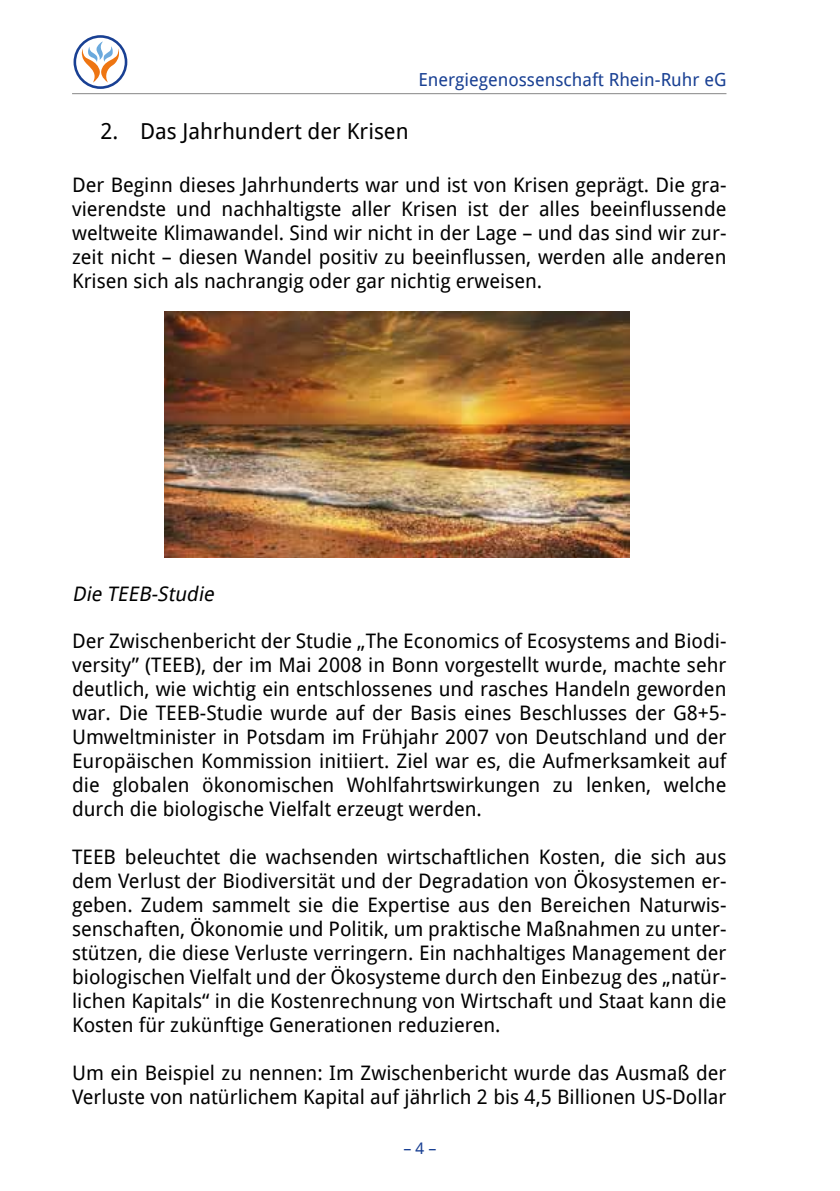
<style>
.page{position:relative;width:840px;height:1191px;background:#fff}
.page>*{position:absolute;margin:0;border:0;box-sizing:border-box;transform-origin:0 0}
.t1{font:22px "Droid Sans";color:#000}
.t2{font:20px/24px "Droid Sans";color:#000;text-align:justify}
.t3{font:italic 20px "Droid Sans";color:#000}
.t4{font:18px "Droid Sans";color:#194093}
.t5{font:16px "Droid Sans";color:#194093}
</style>
<div class="page">
<hr style="left:72px;top:93px;width:654px;height:1px;background:#878787">
<svg style="left:73px;top:35px;width:54px;height:54px"></svg>
<img style="left:164px;top:312px;width:465px;height:245px">
<p class="t4" style="left:418px;top:67px;width:309px">Energiegenossenschaft Rhein-Ruhr eG</p>
<p class="t1" style="left:100px;top:116px;width:309px">2. Das Jahrhundert der Krisen</p>
<p class="t2" style="left:72px;top:172px;width:655px">Der Beginn dieses Jahrhunderts war und ist von Krisen geprägt. Die gra&shy;vierendste und nachhaltigste aller Krisen ist der alles beeinflussende weltweite Klimawandel. Sind wir nicht in der Lage – und das sind wir zur&shy;zeit nicht – diesen Wandel positiv zu beeinflussen, werden alle anderen Krisen sich als nachrangig oder gar nichtig erweisen.</p>
<p class="t3" style="left:72px;top:580px;width:148px">Die TEEB-Studie</p>
<p class="t2" style="left:72px;top:628px;width:655px">Der Zwischenbericht der Studie „The Economics of Ecosystems and Biodi&shy;versity” (TEEB), der im Mai 2008 in Bonn vorgestellt wurde, machte sehr deutlich, wie wichtig ein entschlossenes und rasches Handeln geworden war. Die TEEB-Studie wurde auf der Basis eines Beschlusses der G8+5- Umweltminister in Potsdam im Frühjahr 2007 von Deutschland und der Europäischen Kommission initiiert. Ziel war es, die Aufmerksamkeit auf die globalen ökonomischen Wohlfahrtswirkungen zu lenken, welche durch die biologische Vielfalt erzeugt werden.</p>
<p class="t2" style="left:72px;top:844px;width:655px">TEEB beleuchtet die wachsenden wirtschaftlichen Kosten, die sich aus dem Verlust der Biodiversität und der Degradation von Ökosystemen er&shy;geben. Zudem sammelt sie die Expertise aus den Bereichen Naturwis&shy;senschaften, Ökonomie und Politik, um praktische Maßnahmen zu unter&shy;stützen, die diese Verluste verringern. Ein nachhaltiges Management der biologischen Vielfalt und der Ökosysteme durch den Einbezug des „natür&shy;lichen Kapitals“ in die Kostenrechnung von Wirtschaft und Staat kann die Kosten für zukünftige Generationen reduzieren.</p>
<p class="t2" style="left:72px;top:1060px;width:655px">Um ein Beispiel zu nennen: Im Zwischenbericht wurde das Ausmaß der<br>Verluste von natürlichem Kapital auf jährlich 2 bis 4,5 Billionen US-Dollar</p>
<p class="t5" style="left:403px;top:1136px;width:35px">– 4 –</p>
</div>
